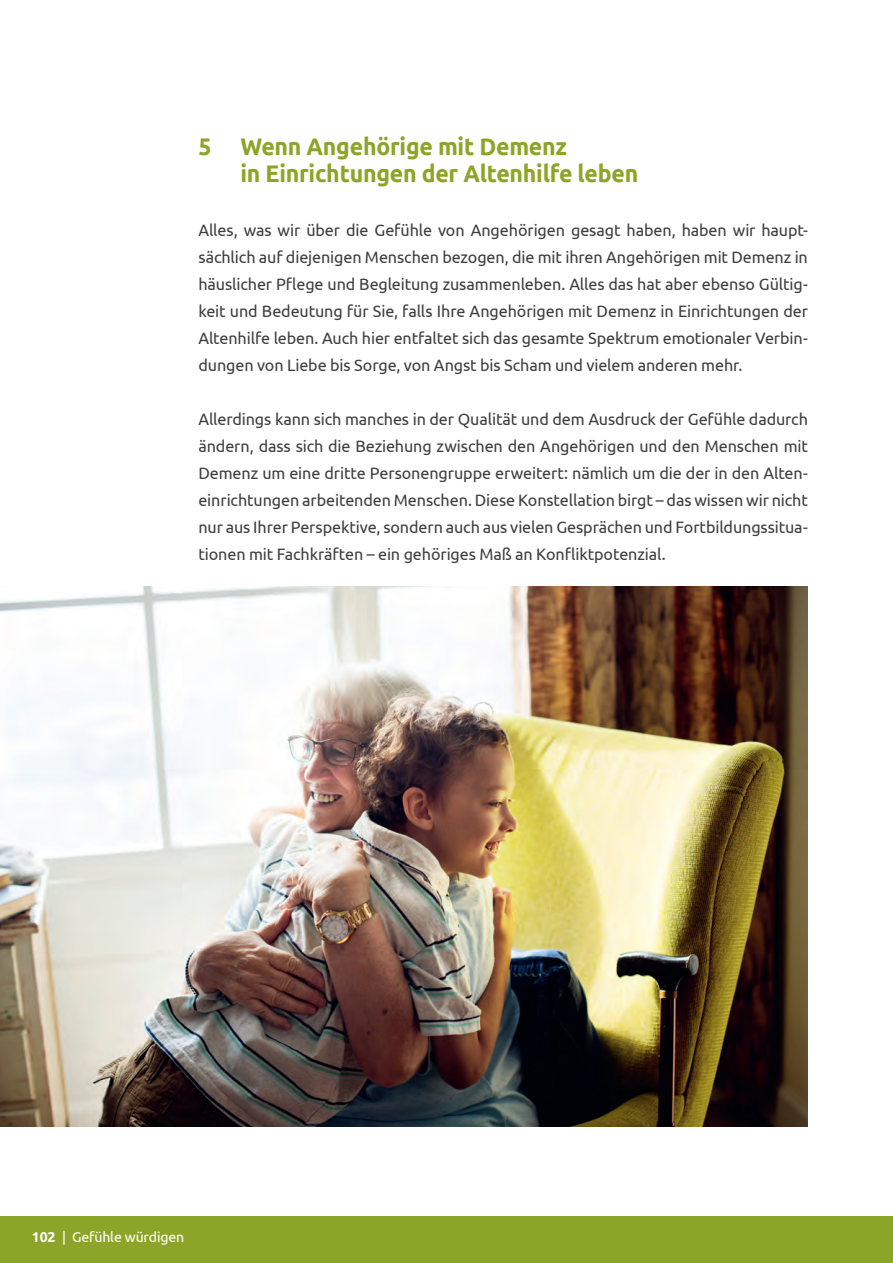
<style>
.page{position:relative;width:893px;height:1263px;background:#fff}
.page>*{position:absolute;margin:0;border:0;box-sizing:border-box;transform-origin:0 0}
.Headline{font:700 24px/27px "Ubuntu";letter-spacing:-.01em;color:#8ba627;scale:.96 1}
.Fließtext{font:16.5px/27px "Ubuntu";letter-spacing:-.005em;color:#3e3e3f;text-align:justify}
.t1{font:14.25px "Ubuntu";letter-spacing:-.01em;color:#fff}
.s1{font-weight:700}
</style>
<div class="page">
<div style="left:0;top:1216px;width:893px;height:47px;background:#8ba627"></div>
<img style="left:0;top:587px;width:808px;height:540px">
<h1 class="Headline" style="left:241px;top:132px;width:416px;text-indent:-42px">5 Wenn Angehörige mit Demenz<br>in Einrichtungen der Altenhilfe leben</h1>
<p class="Fließtext" style="left:198px;top:216px;width:611px">Alles, was wir über die Gefühle von Angehörigen gesagt haben, haben wir haupt&shy;sächlich auf diejenigen Menschen bezogen, die mit ihren Angehörigen mit Demenz in häuslicher Pflege und Begleitung zusammenleben. Alles das hat aber ebenso Gültig&shy;keit und Bedeutung für Sie, falls Ihre Angehörigen mit Demenz in Einrichtungen der Altenhilfe leben. Auch hier entfaltet sich das gesamte Spektrum emotionaler Verbin&shy;dungen von Liebe bis Sorge, von Angst bis Scham und vielem anderen mehr.</p>
<p class="Fließtext" style="left:198px;top:405px;width:611px">Allerdings kann sich manches in der Qualität und dem Ausdruck der Gefühle dadurch ändern, dass sich die Beziehung zwischen den Angehörigen und den Menschen mit Demenz um eine dritte Personengruppe erweitert: nämlich um die der in den Alten&shy;einrichtungen arbeitenden Menschen. Diese Konstellation birgt – das wissen wir nicht nur aus Ihrer Perspektive, sondern auch aus vielen Gesprächen und Fortbildungssitua&shy;tionen mit Fachkräften – ein gehöriges Maß an Konfliktpotenzial.</p>
<p class="t1" style="left:32px;top:1228px;width:154px"><span class="s1">102</span> | Gefühle würdigen</p>
</div>
